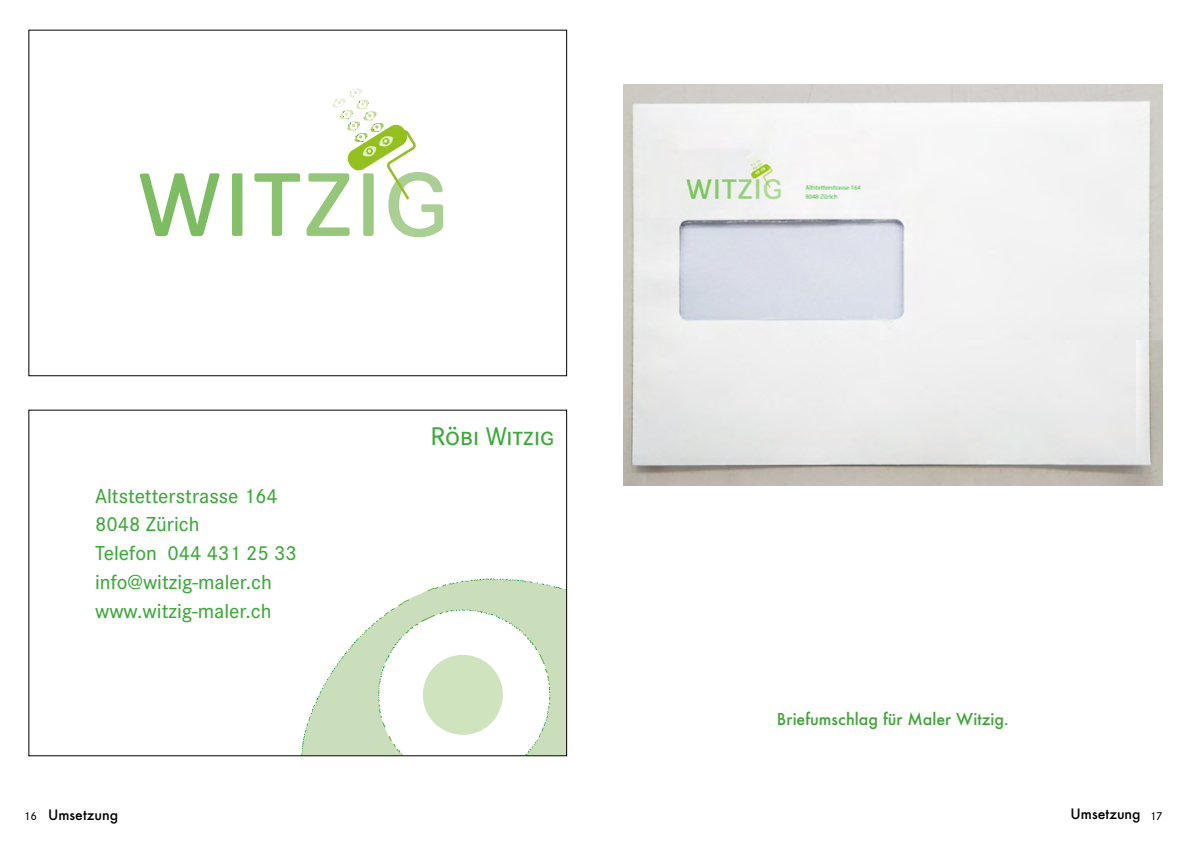
<style>
.page{position:relative;width:1191px;height:842px;background:#fff}
.page>*{position:absolute;margin:0;border:0;box-sizing:border-box;transform-origin:0 0}
.t1{font:500 26.6px "Corporate SSC";color:#3aaa37}
.t2{font:500 21px/28.8px "Corporate S";color:#3aaa37}
.t3{font:500 16px "Futura";color:#3fa535}
.t4{font:500 14px "Futura";color:#020203}
.t5{font:500 12px "Corporate S";color:#000}
.s1{font-family:"Corporate S";font-size:12px;color:#000}
</style>
<div class="page">
<svg style="left:140px;top:173px;width:80px;height:63px"></svg>
<svg style="left:232px;top:173px;width:10px;height:63px"></svg>
<svg style="left:254px;top:173px;width:46px;height:63px"></svg>
<svg style="left:306px;top:124px;width:137px;height:113px"></svg>
<img style="left:326px;top:140px;width:55px;height:11px">
<img style="left:342px;top:124px;width:55px;height:17px">
<img style="left:319px;top:128px;width:55px;height:12px">
<img style="left:335px;top:118px;width:55px;height:12px">
<img style="left:312px;top:118px;width:55px;height:10px">
<img style="left:332px;top:88px;width:45px;height:30px">
<img style="left:319px;top:578px;width:246px;height:116px">
<img style="left:301px;top:694px;width:264px;height:60px">
<img style="left:624px;top:85px;width:538px;height:401px">
<p class="t2" style="left:95px;top:482px;width:203px">Altstetterstrasse 164<br>8048 Zürich<br>Telefon 044 431 25 33 info@witzig-maler.ch www.witzig-maler.ch</p>
<p class="t1" style="left:430px;top:421px;width:126px">Röbi Witzig</p>
<p class="t3" style="left:777px;top:708px;width:233px">Briefumschlag für Maler Witzig.</p>
<p class="t4" style="left:1070px;top:804px;width:72px">Umsetzung</p>
<p class="t4" style="left:24px;top:805px;width:96px"><span class="s1">16</span> Umsetzung</p>
<p class="t5" style="left:1149px;top:809px;width:14px">17</p>
</div>
